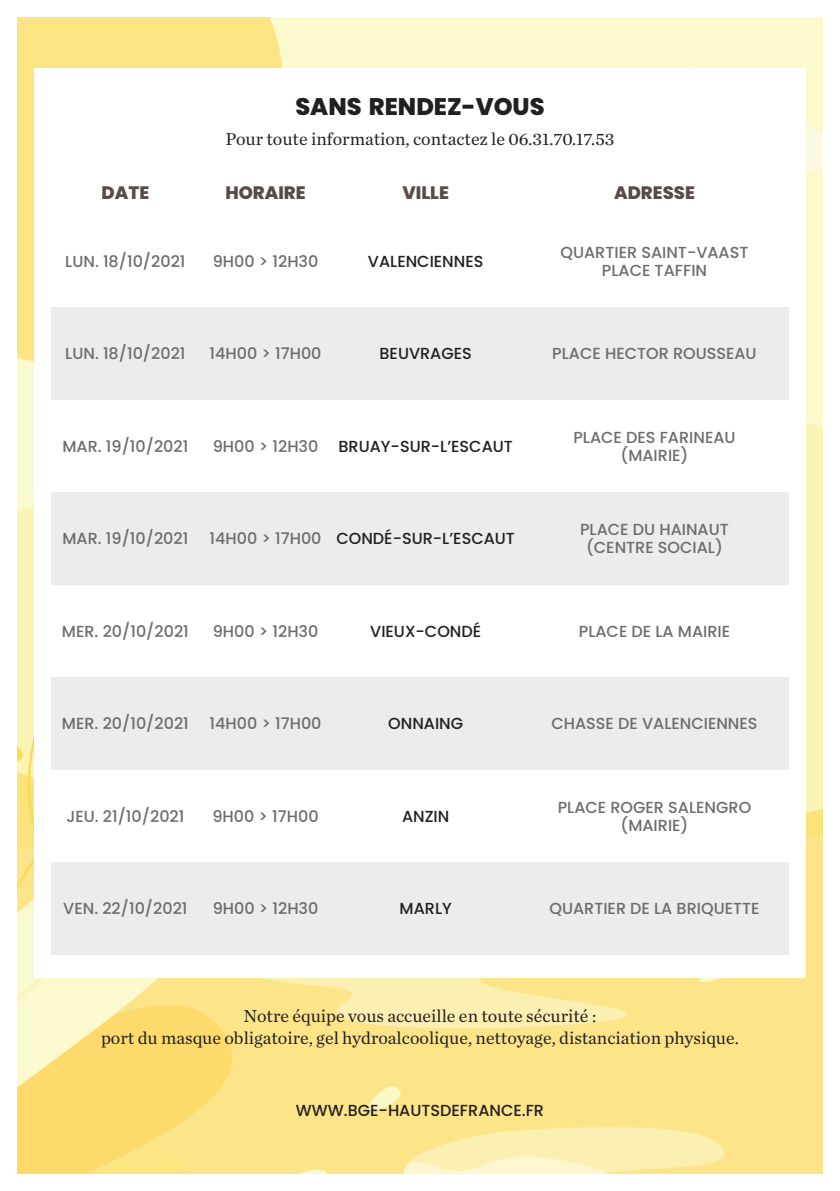
<style>
.page{position:relative;width:840px;height:1191px;background:#fff}
.page>*{position:absolute;margin:0;border:0;box-sizing:border-box;transform-origin:0 0}
.t1{font:800 24px "Poppins";color:#231f20}
.t2{font:18px/21.6px "Chronicle Text G1";color:#231f20;text-align:center}
.t3{font:800 18px "Poppins";color:#564c4a}
.t4{font:500 16px/18px "Poppins";color:#6c6d70;text-align:center}
.t5{font:500 16px "Poppins";color:#231f20}
.s1{color:#6c6d70}
</style>
<div class="page">
<img style="left:17px;top:17px;width:222px;height:1157px">
<div style="left:34px;top:68px;width:771px;height:910px;background:#fff"></div>
<div style="left:51px;top:307px;width:149px;height:93px;background:#ececee"></div>
<div style="left:200px;top:307px;width:131px;height:93px;background:#ececee"></div>
<div style="left:331px;top:307px;width:189px;height:93px;background:#ececee"></div>
<div style="left:520px;top:307px;width:268px;height:93px;background:#ececee"></div>
<div style="left:51px;top:492px;width:149px;height:93px;background:#ececee"></div>
<div style="left:200px;top:492px;width:131px;height:93px;background:#ececee"></div>
<div style="left:331px;top:492px;width:189px;height:93px;background:#ececee"></div>
<div style="left:520px;top:492px;width:268px;height:93px;background:#ececee"></div>
<div style="left:51px;top:677px;width:149px;height:93px;background:#ececee"></div>
<div style="left:200px;top:677px;width:131px;height:93px;background:#ececee"></div>
<div style="left:331px;top:677px;width:189px;height:93px;background:#ececee"></div>
<div style="left:520px;top:677px;width:268px;height:93px;background:#ececee"></div>
<div style="left:51px;top:862px;width:149px;height:93px;background:#ececee"></div>
<div style="left:200px;top:862px;width:131px;height:93px;background:#ececee"></div>
<div style="left:331px;top:862px;width:189px;height:93px;background:#ececee"></div>
<div style="left:520px;top:862px;width:268px;height:93px;background:#ececee"></div>
<h1 class="t1" style="left:295px;top:93px;width:250px">SANS RENDEZ-VOUS</h1>
<p class="t2" style="left:225px;top:130px;width:390px">Pour toute information, contactez le 06.31.70.17.53</p>
<p class="t3" style="left:102px;top:182px;width:49px">DATE</p>
<p class="t3" style="left:225px;top:182px;width:82px">HORAIRE</p>
<p class="t3" style="left:402px;top:182px;width:48px">VILLE</p>
<p class="t3" style="left:613px;top:182px;width:82px">ADRESSE</p>
<p class="t4" style="left:65px;top:254px;width:122px">LUN. 18/10/2021</p>
<p class="t4" style="left:212px;top:254px;width:107px">9H00 &gt; 12H30</p>
<p class="t5" style="left:368px;top:255px;width:117px">VALENCIENNES</p>
<p class="t4" style="left:560px;top:245px;width:189px">QUARTIER SAINT-VAAST<br>PLACE TAFFIN</p>
<p class="t4" style="left:65px;top:346px;width:122px">LUN. 18/10/2021</p>
<p class="t4" style="left:209px;top:346px;width:113px">14H00 &gt; 17H00</p>
<p class="t5" style="left:379px;top:347px;width:94px">BEUVRAGES</p>
<p class="t4" style="left:552px;top:346px;width:206px">PLACE HECTOR ROUSSEAU</p>
<p class="t4" style="left:62px;top:439px;width:127px">MAR. 19/10/2021</p>
<p class="t4" style="left:212px;top:439px;width:107px">9H00 &gt; 12H30</p>
<p class="t5" style="left:338px;top:440px;width:176px">BRUAY-SUR-L’ESCAUT</p>
<p class="t4" style="left:573px;top:430px;width:164px">PLACE DES FARINEAU (MAIRIE)</p>
<p class="t4" style="left:62px;top:531px;width:127px">MAR. 19/10/2021</p>
<p class="t5" style="left:209px;top:532px;width:307px"><span class="s1">14H00 &gt; 17H00</span> CONDÉ-SUR-L’ESCAUT</p>
<p class="t4" style="left:579px;top:522px;width:150px">PLACE DU HAINAUT (CENTRE SOCIAL)</p>
<p class="t4" style="left:62px;top:624px;width:128px">MER. 20/10/2021</p>
<p class="t4" style="left:212px;top:624px;width:107px">9H00 &gt; 12H30</p>
<p class="t5" style="left:370px;top:625px;width:112px">VIEUX-CONDÉ</p>
<p class="t4" style="left:578px;top:624px;width:153px">PLACE DE LA MAIRIE</p>
<p class="t4" style="left:62px;top:716px;width:128px">MER. 20/10/2021</p>
<p class="t4" style="left:209px;top:716px;width:113px">14H00 &gt; 17H00</p>
<p class="t5" style="left:388px;top:717px;width:76px">ONNAING</p>
<p class="t4" style="left:551px;top:716px;width:207px">CHASSE DE VALENCIENNES</p>
<p class="t4" style="left:66px;top:809px;width:119px">JEU. 21/10/2021</p>
<p class="t4" style="left:212px;top:809px;width:108px">9H00 &gt; 17H00</p>
<p class="t5" style="left:402px;top:810px;width:49px">ANZIN</p>
<p class="t4" style="left:557px;top:800px;width:195px">PLACE ROGER SALENGRO (MAIRIE)</p>
<p class="t4" style="left:63px;top:901px;width:126px">VEN. 22/10/2021</p>
<p class="t4" style="left:212px;top:901px;width:107px">9H00 &gt; 12H30</p>
<p class="t5" style="left:399px;top:902px;width:54px">MARLY</p>
<p class="t4" style="left:549px;top:901px;width:211px">QUARTIER DE LA BRIQUETTE</p>
<p class="t2" style="left:101px;top:1007px;width:639px">Notre équipe vous accueille en toute sécurité :<br>port du masque obligatoire, gel hydroalcoolique, nettoyage, distanciation physique.</p>
<p class="t5" style="left:296px;top:1104px;width:249px">WWW.BGE-HAUTSDEFRANCE.FR</p>
</div>
